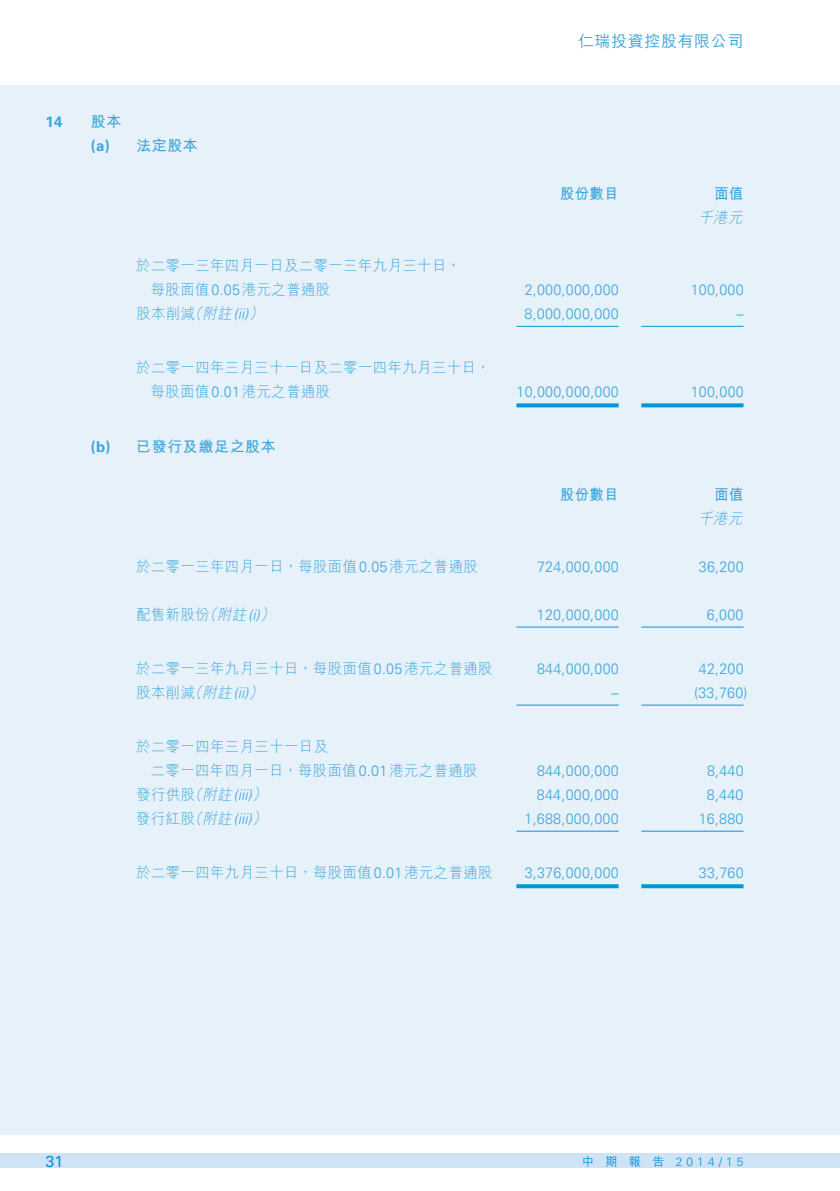
<style>
.page{position:relative;width:840px;height:1191px;background:#fff}
.page>*{position:absolute;margin:0;border:0;box-sizing:border-box;transform-origin:0 0}
.t1{font:500 16px "M Hei HK";letter-spacing:.035em;color:#3aa5dd}
.t2{font:16px "Univers LT Std";color:#0696d7}
.t3{font:300 15px "M Hei HK";letter-spacing:.035em;color:#3aa5dd;scale:.95 1}
.t4{font:300 15px "Univers LT Std";letter-spacing:.015em;color:#3aa5dd;scale:.95 1}
.t5{font:italic 300 15px "M Hei HK";color:#3aa5dd;scale:.95 1}
.t6{font:italic 300 15px "Univers LT Std";color:#3aa5dd;scale:.95 1}
.t7{font:700 15px "M Hei HK";letter-spacing:.035em;color:#3aa5dd}
.t8{font:700 15px "M Hei HK";letter-spacing:.035em;color:#3aa5dd;scale:.95 1}
.t9{font:700 15px "Univers LT Std";color:#3aa5dd}
.t10{font:300 12px "Univers LT Std";color:#0696d7}
.t11{font:500 12px "M Hei HK";color:#0696d7}
.s1{font-family:"Univers LT Std"}
.s2{font-family:"M Hei HK"}
</style>
<div class="page">
<div style="left:0;top:1153px;width:839px;height:14px;background:#cee3f5"></div>
<div style="left:0;top:85px;width:839px;height:1049px;background:#e6f1f9"></div>
<hr style="left:516px;top:326px;width:102px;height:1px;background:#0696d7">
<hr style="left:641px;top:326px;width:102px;height:1px;background:#0696d7">
<svg style="left:516px;top:403px;width:102px;height:4px"></svg>
<svg style="left:641px;top:403px;width:102px;height:4px"></svg>
<hr style="left:516px;top:626px;width:102px;height:1px;background:#0696d7">
<hr style="left:641px;top:626px;width:102px;height:1px;background:#0696d7">
<hr style="left:516px;top:704px;width:102px;height:1px;background:#0696d7">
<hr style="left:641px;top:704px;width:102px;height:1px;background:#0696d7">
<hr style="left:516px;top:830px;width:102px;height:1px;background:#0696d7">
<hr style="left:641px;top:830px;width:102px;height:1px;background:#0696d7">
<svg style="left:516px;top:884px;width:102px;height:4px"></svg>
<svg style="left:641px;top:884px;width:102px;height:4px"></svg>
<p class="t9" style="left:45px;top:113px;width:18px">14</p>
<p class="t1" style="left:577px;top:29px;width:167px">仁瑞投資控股有限公司</p>
<p class="t7" style="left:91px;top:110px;width:32px">股本</p>
<p class="t9" style="left:91px;top:137px;width:20px">)a(</p>
<p class="t7" style="left:136px;top:134px;width:63px">法定股本</p>
<p class="t9" style="left:91px;top:437px;width:21px">b( )</p>
<p class="t3" style="left:136px;top:258px;width:343px">於二零一三年四月一日及二零一三年九月三十日，</p>
<p class="t3" style="left:151px;top:282px;width:190px">每股面值<span class="s1">0.05</span>港元之普通股</p>
<p class="t5" style="left:188px;top:306px;width:20px">（</p>
<p class="t6" style="left:202px;top:304px;width:69px"><span class="s2">附註 (</span>(i i(</p>
<p class="t3" style="left:136px;top:306px;width:63px">股本削減</p>
<p class="t3" style="left:136px;top:360px;width:374px">於二零一四年三月三十一日及二零一四年九月三十日，</p>
<p class="t3" style="left:151px;top:384px;width:190px">每股面值<span class="s1">0.01</span>港元之普通股</p>
<p class="t7" style="left:136px;top:435px;width:141px">已發行及繳足之股本</p>
<p class="t3" style="left:136px;top:558px;width:361px">於二零一三年四月一日，每股面值<span class="s1">0.05</span>港元之普通股</p>
<p class="t5" style="left:202px;top:606px;width:20px">（</p>
<p class="t5" style="left:217px;top:606px;width:65px">附註 (<span class="s1">(i(</span></p>
<p class="t3" style="left:136px;top:606px;width:79px">配售新股份</p>
<p class="t3" style="left:136px;top:660px;width:376px">於二零一三年九月三十日，每股面值<span class="s1">0.05</span>港元之普通股</p>
<p class="t5" style="left:188px;top:684px;width:20px">（</p>
<p class="t6" style="left:202px;top:683px;width:69px"><span class="s2">附註 (</span>(i i(</p>
<p class="t3" style="left:136px;top:684px;width:63px">股本削減</p>
<p class="t3" style="left:136px;top:738px;width:203px">於二零一四年三月三十一日及</p>
<p class="t3" style="left:151px;top:762px;width:345px">二零一四年四月一日，每股面值<span class="s1">0.01</span>港元之普通股</p>
<p class="t5" style="left:188px;top:786px;width:20px">（</p>
<p class="t5" style="left:202px;top:786px;width:72px">附註<span class="s1">(</span> (<span class="s1">(</span></p>
<p class="t3" style="left:136px;top:786px;width:63px">發行供股</p>
<p class="t6" style="left:237px;top:785px;width:16px">iii</p>
<p class="t5" style="left:188px;top:810px;width:20px">（</p>
<p class="t5" style="left:202px;top:810px;width:72px">附註<span class="s1">(</span> (<span class="s1">(</span></p>
<p class="t3" style="left:136px;top:810px;width:63px">發行紅股</p>
<p class="t6" style="left:237px;top:809px;width:16px">iii</p>
<p class="t3" style="left:136px;top:864px;width:376px">於二零一四年九月三十日，每股面值<span class="s1">0.01</span>港元之普通股</p>
<p class="t8" style="left:559px;top:182px;width:63px">股份數目</p>
<p class="t4" style="left:524px;top:280px;width:100px">2,000,000,000</p>
<p class="t4" style="left:524px;top:304px;width:100px">8,000,000,000</p>
<p class="t4" style="left:516px;top:382px;width:109px">10,000,000,000</p>
<p class="t8" style="left:559px;top:483px;width:63px">股份數目</p>
<p class="t4" style="left:536px;top:557px;width:87px">724,000,000</p>
<p class="t4" style="left:536px;top:605px;width:87px">120,000,000</p>
<p class="t4" style="left:536px;top:659px;width:87px">844,000,000</p>
<p class="t4" style="left:611px;top:683px;width:9px">–</p>
<p class="t4" style="left:537px;top:761px;width:87px">844,000,000</p>
<p class="t4" style="left:536px;top:785px;width:87px">844,000,000</p>
<p class="t4" style="left:524px;top:809px;width:100px">1,688,000,000</p>
<p class="t4" style="left:524px;top:863px;width:100px">3,376,000,000</p>
<p class="t8" style="left:714px;top:182px;width:32px">面值</p>
<p class="t5" style="left:698px;top:210px;width:51px">千港元</p>
<p class="t4" style="left:690px;top:280px;width:57px">100,000</p>
<p class="t4" style="left:736px;top:304px;width:9px">–</p>
<p class="t4" style="left:690px;top:382px;width:57px">100,000</p>
<p class="t8" style="left:714px;top:483px;width:32px">面值</p>
<p class="t5" style="left:698px;top:510px;width:51px">千港元</p>
<p class="t4" style="left:698px;top:557px;width:49px">36,200</p>
<p class="t4" style="left:706px;top:605px;width:40px">6,000</p>
<p class="t4" style="left:698px;top:659px;width:49px">42,200</p>
<p class="t4" style="left:693px;top:683px;width:57px">)33,760(</p>
<p class="t4" style="left:706px;top:761px;width:40px">8,440</p>
<p class="t4" style="left:706px;top:785px;width:40px">8,440</p>
<p class="t4" style="left:698px;top:809px;width:49px">16,880</p>
<p class="t4" style="left:698px;top:863px;width:49px">33,760</p>
<p class="t2" style="left:45px;top:1151px;width:20px">31</p>
<p class="t11" style="left:581px;top:1152px;width:13px">中</p>
<p class="t11" style="left:605px;top:1152px;width:13px">期</p>
<p class="t11" style="left:628px;top:1152px;width:13px">報</p>
<p class="t11" style="left:652px;top:1152px;width:13px">告</p>
<p class="t10" style="left:675px;top:1154px;width:69px">2014 / 1 5</p>
</div>
